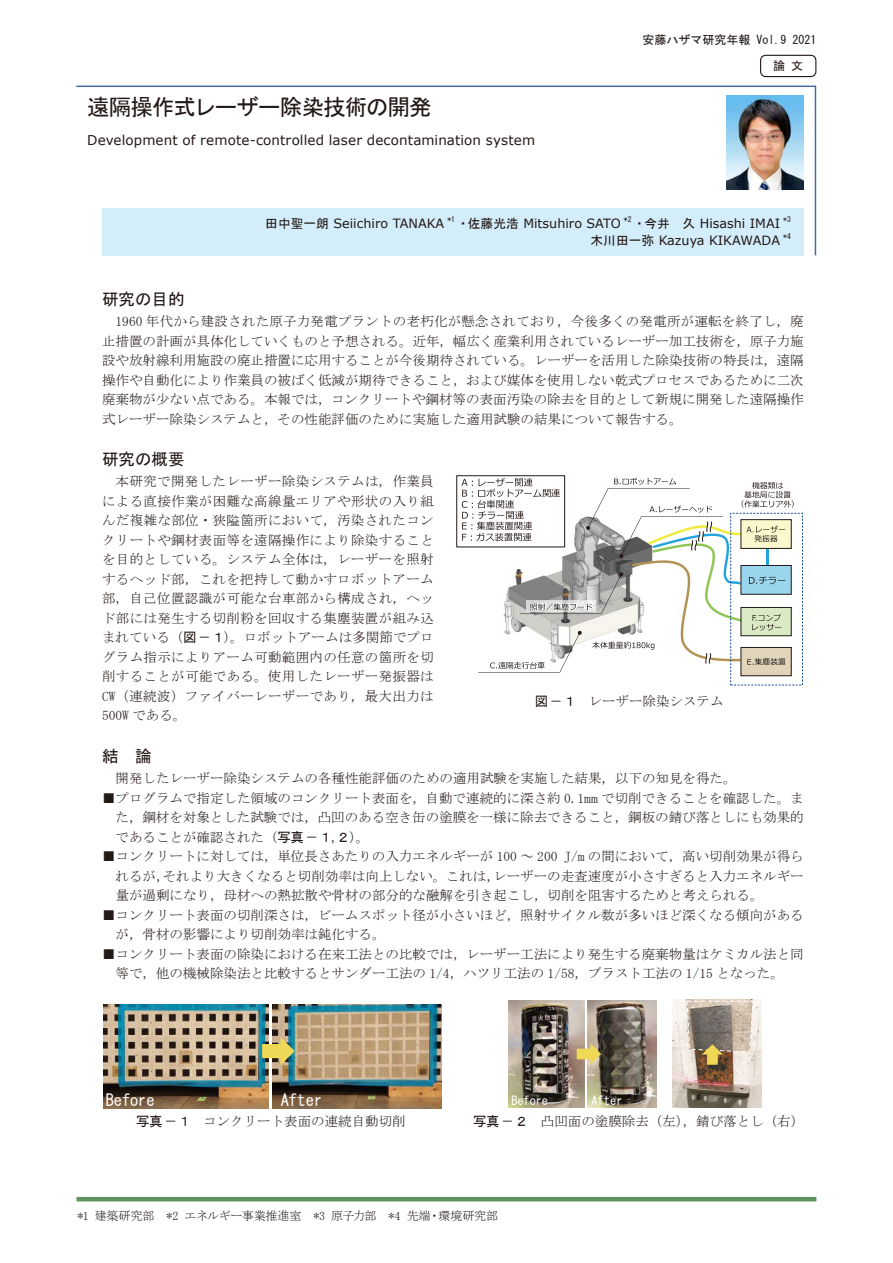
<style>
.page{position:relative;width:893px;height:1263px;background:#fff}
.page>*{position:absolute;margin:0;border:0;box-sizing:border-box;transform-origin:0 0}
.t1{font:22.5px "MS Gothic";letter-spacing:-.04em;color:#231916}
.t2{font:16.5px "MS Gothic";color:#231916}
.t3{font:16.35px "MS Gothic";color:#fff}
.t4{font:13.5px/19.5px "MS Mincho";color:#231916;text-align:justify}
.t5{font:13.5px "Verdana";letter-spacing:.01em;color:#231916}
.t6{font:12.75px "Verdana";color:#231916}
.t7{font:12.3px "MS Gothic";color:#fff}
.t8{font:12px "MS Mincho";letter-spacing:-.015em;color:#231916}
.t9{font:12px/26px "MS Gothic";color:#231916}
.t10{font:7.65px "MS Gothic";color:#231916}
.s1{font-family:"MS Gothic"}
</style>
<div class="page">
<hr style="left:76px;top:1197px;width:740px;height:4px;background:#5d935d">
<div style="left:760px;top:55px;width:56px;height:22px;border:1px solid #231916;border-radius:5px"></div>
<svg style="left:76px;top:85px;width:741px;height:171px"></svg>
<div style="left:102px;top:208px;width:702px;height:47px;background:#d3edfb"></div>
<div style="left:456px;top:475px;width:109px;height:72px;border:1px solid #231916"></div>
<div style="left:741px;top:647px;width:50px;height:29px;background:#e0d4bb"></div>
<div style="left:741px;top:647px;width:50px;height:29px;border:1px solid #231916"></div>
<div style="left:730px;top:513px;width:73px;height:172px;border:1px dashed #164c95"></div>
<svg style="left:461px;top:478px;width:333px;height:195px"></svg>
<img style="left:273px;top:1004px;width:168px;height:104px">
<img style="left:103px;top:1004px;width:166px;height:104px">
<svg style="left:262px;top:1037px;width:33px;height:28px"></svg>
<svg style="left:509px;top:999px;width:253px;height:109px"></svg>
<img style="left:509px;top:1001px;width:76px;height:106px">
<img style="left:588px;top:1001px;width:68px;height:106px">
<svg style="left:577px;top:1043px;width:24px;height:22px"></svg>
<img style="left:672px;top:1000px;width:90px;height:107px">
<svg style="left:686px;top:1000px;width:68px;height:65px"></svg>
<h1 class="t1" style="left:87px;top:96px;width:346px">遠隔操作式レーザー除染技術の開発</h1>
<p class="t5" style="left:87px;top:131px;width:449px">Development of remote-controlled laser decontamination system</p>
<p class="t9" style="left:773px;top:27px;width:45px;text-indent:-131px">安藤ハザマ研究年報 Vol.9 2021論 文</p>
<p class="t6" style="left:265px;top:215px;width:181px"><span class="s1">田中聖一朗</span> Seiichiro TANAKA</p>
<p class="t10" style="left:447px;top:215px;width:9px">*1</p>
<p class="t6" style="left:457px;top:215px;width:165px"><span class="s1">・佐藤光浩</span> Mitsuhiro SATO</p>
<p class="t10" style="left:624px;top:215px;width:9px">*2</p>
<p class="t6" style="left:633px;top:215px;width:148px"><span class="s1">・今井　久</span> Hisashi IMAI</p>
<p class="t10" style="left:783px;top:215px;width:9px">*3</p>
<p class="t6" style="left:590px;top:232px;width:191px"><span class="s1">木川田一弥</span> Kazuya KIKAWADA</p>
<p class="t10" style="left:783px;top:232px;width:9px">*4</p>
<p class="t2" style="left:102px;top:291px;width:84px">研究の目的</p>
<p class="t4" style="left:102px;top:312px;width:703px;text-indent:14px">1960 年代から建設された原子力発電プラントの老朽化が懸念されており，今後多くの発電所が運転を終了し，廃止措置の計画が具体化していくものと予想される。近年，幅広く産業利用されているレーザー加工技術を，原子力施設や放射線利用施設の廃止措置に応用することが今後期待されている。レーザーを活用した除染技術の特長は，遠隔操作や自動化により作業員の被ばく低減が期待できること，および媒体を使用しない乾式プロセスであるために二次廃棄物が少ない点である。本報では，コンクリートや鋼材等の表面汚染の除去を目的として新規に開発した遠隔操作式レーザー除染システムと，その性能評価のために実施した適用試験の結果について報告する。</p>
<p class="t2" style="left:102px;top:451px;width:84px">研究の概要</p>
<p class="t4" style="left:102px;top:472px;width:333px;text-indent:14px">本研究で開発したレーザー除染システムは，作業員による直接作業が困難な高線量エリアや形状の入り組んだ複雑な部位・狭隘箇所において，汚染されたコンクリートや鋼材表面等を遠隔操作により除染することを目的としている。システム全体は，レーザーを照射するヘッド部，これを把持して動かすロボットアーム部，自己位置認識が可能な台車部から構成され，ヘッド部には発生する切削粉を回収する集塵装置が組み込まれている（<span class="s1">図 -１</span>）。ロボットアームは多関節でプログラム指示によりアーム可動範囲内の任意の箇所を切削することが可能である。使用したレーザー発振器はCW（連続波）ファイバーレーザーであり，最大出力は500W である。</p>
<p class="t2" style="left:102px;top:748px;width:51px">結　論</p>
<p class="t4" style="left:116px;top:769px;width:622px">開発したレーザー除染システムの各種性能評価のための適用試験を実施した結果，以下の知見を得た。</p>
<p class="t4" style="left:116px;top:788px;width:690px;text-indent:-14px">■プログラムで指定した領域のコンクリート表面を，自動で連続的に深さ約 0.1mm で切削できることを確認した。また，鋼材を対象とした試験では，凸凹のある空き缶の塗膜を一様に除去できること，鋼板の錆び落としにも効果的であることが確認された（<span class="s1">写真 -１</span>，<span class="s1">２</span>）。</p>
<p class="t4" style="left:116px;top:847px;width:690px;text-indent:-14px">■コンクリートに対しては，単位長さあたりの入力エネルギーが 100 ～ 200 J/m の間において，高い切削効果が得られるが，それより大きくなると切削効率は向上しない。これは，レーザーの走査速度が小さすぎると入力エネルギー量が過剰になり，母材への熱拡散や骨材の部分的な融解を引き起こし，切削を阻害するためと考えられる。</p>
<p class="t4" style="left:116px;top:905px;width:690px;text-indent:-14px">■コンクリート表面の切削深さは，ビームスポット径が小さいほど，照射サイクル数が多いほど深くなる傾向があるが，骨材の影響により切削効率は鈍化する。</p>
<p class="t4" style="left:102px;top:944px;width:703px;text-align:center">■コンクリート表面の除染における在来工法との比較では，レーザー工法により発生する廃棄物量はケミカル法と同等で，他の機械除染法と比較するとサンダー工法の 1/4，ハツリ工法の 1/58，ブラスト工法の 1/15 となった。</p>
<p class="t4" style="left:535px;top:692px;width:190px"><span class="s1">図 -１</span>　レーザー除染システム</p>
<p class="t3" style="left:106px;top:1092px;width:50px">Before</p>
<p class="t3" style="left:281px;top:1092px;width:43px">After</p>
<p class="t4" style="left:136px;top:1111px;width:271px"><span class="s1">写真 -１</span>　コンクリート表面の連続自動切削</p>
<p class="t7" style="left:511px;top:1095px;width:38px">Before</p>
<p class="t7" style="left:592px;top:1095px;width:33px">After</p>
<p class="t4" style="left:473px;top:1111px;width:333px"><span class="s1">写真 -２</span>　凸凹面の塗膜除去（左），錆び落とし（右）</p>
<p class="t8" style="left:78px;top:1210px;width:422px">*1 建築研究部　*2 エネルギー事業推進室　*3 原子力部　*4 先端・環境研究部</p>
</div>
